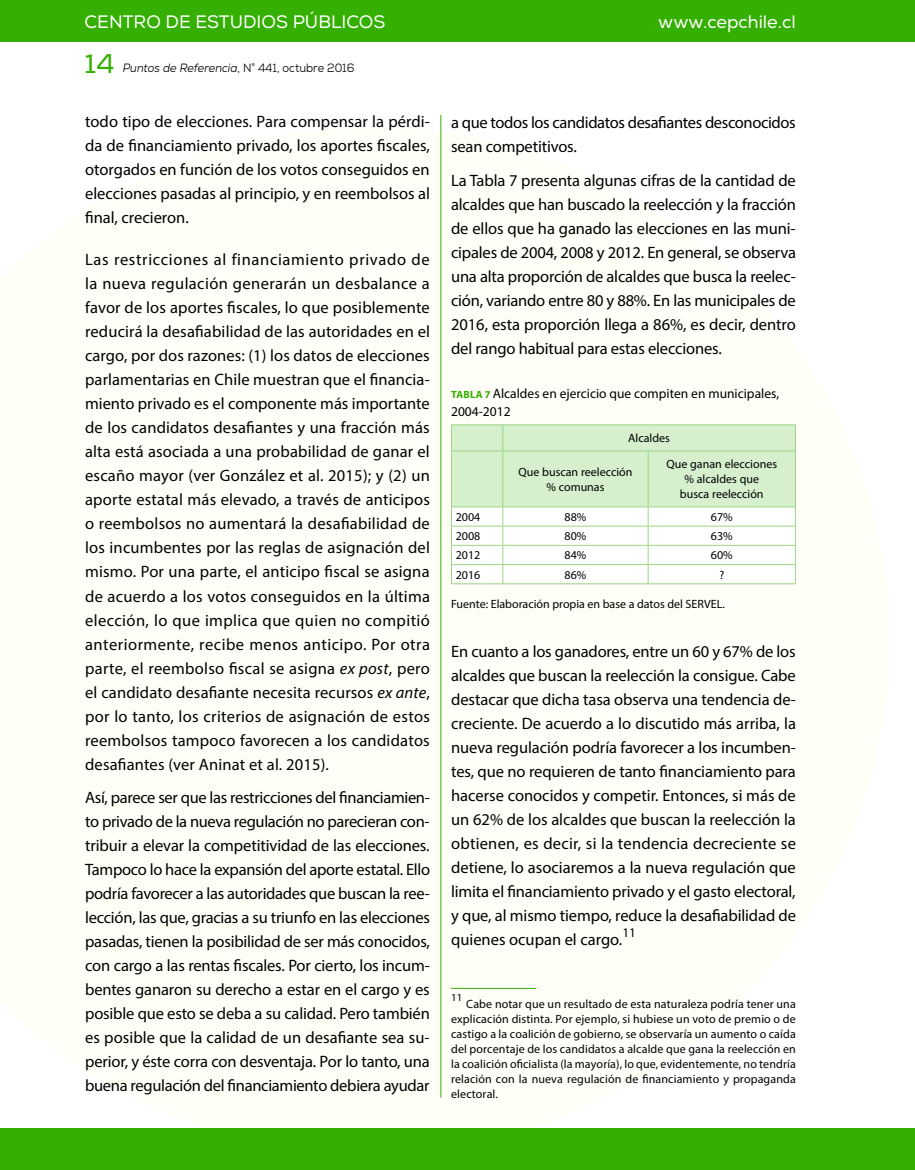
<style>
.page{position:relative;width:915px;height:1170px;background:#fff}
.page>*{position:absolute;margin:0;border:0;box-sizing:border-box;transform-origin:0 0}
.t1{font:27px "Nexa";color:#34af02}
.t2{font:18px "Nexa";color:#fff}
.t3{font:16.5px/24px "Myriad Pro";letter-spacing:-.01em;color:#000;text-align:justify}
.t4{font:13.5px/18px "Myriad Pro";color:#000}
.t5{font:13.2px "Myriad Pro";color:#000}
.t6{font:12px/15px "Myriad Pro";color:#000;text-align:center}
.t7{font:italic 12px "Nexa";color:#000;scale:.93 1}
.t8{font:10.8px "Myriad Pro";color:#000}
.s1{font-style:normal}
.s2{font-style:italic}
.s3{font-weight:700;font-size:10.5px;color:#34af02}
</style>
<div class="page">
<div style="left:0;top:0;width:914px;height:41px;background:#34af02"></div>
<hr style="left:440px;top:115px;width:1px;height:982px;background:#34af02">
<div style="left:0;top:1128px;width:914px;height:41px;background:#34af02"></div>
<hr style="left:451px;top:583px;width:51px;height:1px;background:#9ad781">
<hr style="left:502px;top:583px;width:146px;height:1px;background:#9ad781">
<hr style="left:648px;top:583px;width:147px;height:1px;background:#9ad781">
<hr style="left:451px;top:424px;width:51px;height:1px;background:#9ad781">
<hr style="left:502px;top:424px;width:146px;height:1px;background:#9ad781">
<hr style="left:648px;top:424px;width:147px;height:1px;background:#9ad781">
<svg style="left:451px;top:425px;width:344px;height:158px"></svg>
<hr style="left:451px;top:451px;width:1px;height:55px;background:#9ad781">
<hr style="left:794px;top:451px;width:1px;height:55px;background:#9ad781">
<hr style="left:451px;top:506px;width:51px;height:1px;background:#9ad781">
<hr style="left:502px;top:506px;width:146px;height:1px;background:#9ad781">
<hr style="left:648px;top:506px;width:147px;height:1px;background:#9ad781">
<hr style="left:451px;top:987px;width:85px;height:1px;background:#34af02">
<p class="t2" style="left:84px;top:11px;width:302px">CENTRO DE ESTUDIOS PÚBLICOS</p>
<p class="t7" style="left:123px;top:60px;width:251px">Puntos de Referencia<span class="s1">, N° 441, octubre 2016</span></p>
<h1 class="t1" style="left:84px;top:47px;width:32px">14</h1>
<p class="t3" style="left:85px;top:109px;width:346px">todo tipo de elecciones. Para compensar la pérdi&shy;da de financiamiento privado, los aportes fiscales, otorgados en función de los votos conseguidos en elecciones pasadas al principio, y en reembolsos al final, crecieron.</p>
<p class="t3" style="left:85px;top:247px;width:346px">Las restricciones al financiamiento privado de la nueva regulación generarán un desbalance a favor de los aportes fiscales, lo que posiblemente reducirá la desafiabilidad de las autoridades en el cargo, por dos razones: (1) los datos de elecciones parlamentarias en Chile muestran que el financia&shy;miento privado es el componente más importante de los candidatos desafiantes y una fracción más alta está asociada a una probabilidad de ganar el escaño mayor (ver González et al. 2015); y (2) un aporte estatal más elevado, a través de anticipos o reembolsos no aumentará la desafiabilidad de los incumbentes por las reglas de asignación del mismo. Por una parte, el anticipo fiscal se asigna de acuerdo a los votos conseguidos en la última elección, lo que implica que quien no compitió anteriormente, recibe menos anticipo. Por otra parte, el reembolso fiscal se asigna <span class="s2">ex post</span>, pero el candidato desafiante necesita recursos <span class="s2">ex ante</span>, por lo tanto, los criterios de asignación de estos reembolsos tampoco favorecen a los candidatos desafiantes (ver Aninat et al. 2015).</p>
<p class="t3" style="left:85px;top:785px;width:346px">Así, parece ser que las restricciones del financiamien&shy;to privado de la nueva regulación no parecieran con&shy;tribuir a elevar la competitividad de las elecciones.<br>Tampoco lo hace la expansión del aporte estatal. Ello podría favorecer a las autoridades que buscan la ree&shy;lección, las que, gracias a su triunfo en las elecciones pasadas, tienen la posibilidad de ser más conocidos, con cargo a las rentas fiscales. Por cierto, los incum&shy;bentes ganaron su derecho a estar en el cargo y es posible que esto se deba a su calidad. Pero también es posible que la calidad de un desafiante sea su&shy;perior, y éste corra con desventaja. Por lo tanto, una buena regulación del financiamiento debiera ayudar</p>
<p class="t2" style="left:658px;top:11px;width:139px">www.cepchile.cl</p>
<p class="t3" style="left:451px;top:110px;width:346px">a que todos los candidatos desafiantes desconocidos sean competitivos.</p>
<p class="t3" style="left:451px;top:168px;width:346px">La Tabla 7 presenta algunas cifras de la cantidad de alcaldes que han buscado la reelección y la fracción de ellos que ha ganado las elecciones en las muni&shy;cipales de 2004, 2008 y 2012. En general, se observa una alta proporción de alcaldes que busca la reelec&shy;ción, variando entre 80 y 88%. En las municipales de 2016, esta proporción llega a 86%, es decir, dentro del rango habitual para estas elecciones.</p>
<p class="t4" style="left:451px;top:384px;width:329px"><span class="s3">Tabla 7</span> Alcaldes en ejercicio que compiten en municipales,<br>2004-2012</p>
<p class="t6" style="left:628px;top:430px;width:43px">Alcaldes</p>
<p class="t6" style="left:518px;top:464px;width:115px">Que buscan reelección % comunas</p>
<p class="t6" style="left:666px;top:456px;width:112px">Que ganan elecciones % alcaldes que<br>busca reelección</p>
<p class="t6" style="left:455px;top:509px;width:26px">2004</p>
<p class="t6" style="left:564px;top:509px;width:23px">88%</p>
<p class="t6" style="left:710px;top:509px;width:23px">67%</p>
<p class="t6" style="left:455px;top:528px;width:26px">2008</p>
<p class="t6" style="left:564px;top:528px;width:23px">80%</p>
<p class="t6" style="left:710px;top:528px;width:23px">63%</p>
<p class="t6" style="left:455px;top:547px;width:26px">2012</p>
<p class="t6" style="left:564px;top:547px;width:23px">84%</p>
<p class="t6" style="left:710px;top:547px;width:23px">60%</p>
<p class="t6" style="left:455px;top:567px;width:26px">2016</p>
<p class="t6" style="left:564px;top:567px;width:23px">86%</p>
<p class="t6" style="left:719px;top:567px;width:6px">?</p>
<p class="t6" style="left:451px;top:596px;width:275px">Fuente: Elaboración propia en base a datos del SERVEL.</p>
<p class="t3" style="left:451px;top:639px;width:346px">En cuanto a los ganadores, entre un 60 y 67% de los alcaldes que buscan la reelección la consigue. Cabe destacar que dicha tasa observa una tendencia de&shy;creciente. De acuerdo a lo discutido más arriba, la nueva regulación podría favorecer a los incumben&shy;tes, que no requieren de tanto financiamiento para hacerse conocidos y competir. Entonces, si más de un 62% de los alcaldes que buscan la reelección la obtienen, es decir, si la tendencia decreciente se detiene, lo asociaremos a la nueva regulación que limita el financiamiento privado y el gasto electoral, y que, al mismo tiempo, reduce la desafiabilidad de quienes ocupan el cargo.</p>
<p class="t5" style="left:622px;top:924px;width:15px">11</p>
<p class="t8" style="left:451px;top:990px;width:13px">11</p>
<p class="t6" style="left:451px;top:995px;width:346px;text-align:justify;text-indent:15px">Cabe notar que un resultado de esta naturaleza podría tener una explicación distinta. Por ejemplo, si hubiese un voto de premio o de castigo a la coalición de gobierno, se observaría un aumento o caída del porcentaje de los candidatos a alcalde que gana la reelección en la coalición oficialista (la mayoría), lo que, evidentemente, no tendría relación con la nueva regulación de financiamiento y propaganda electoral.</p>
</div>
